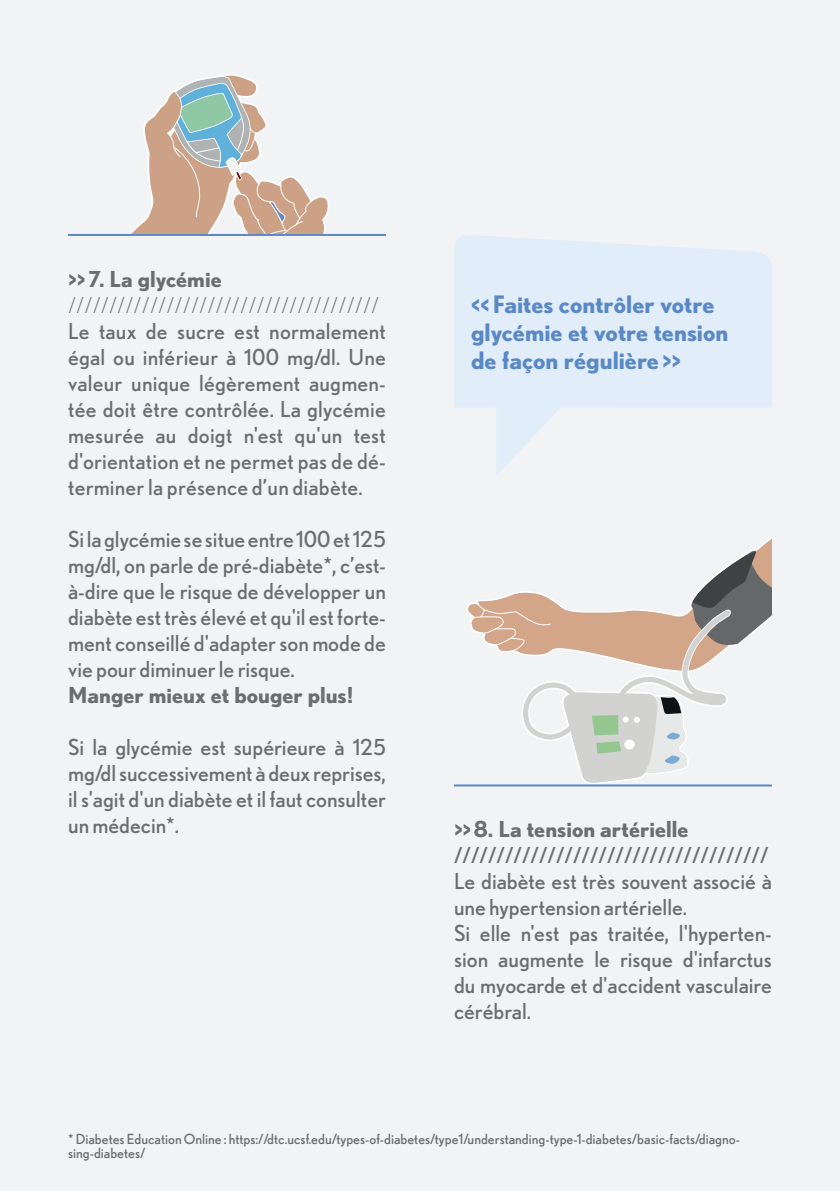
<style>
.page{position:relative;width:840px;height:1191px;background:#fff}
.page>*{position:absolute;margin:0;border:0;box-sizing:border-box;transform-origin:0 0}
.Sprechblase_blau{font:700 24px/28px "Nobel";color:#5a88c6}
.Text_grey_regular{font:22px/26px "Nobel";color:#6c6d70;text-align:justify}
.Strech_grey{font:300 22px "Nobel";color:#6c6d70}
.Text_grey_bold{font:700 22px "Nobel";color:#6c6d70}
.Text_grey_regular-2{font:700 22px "Nobel";color:#6c6d70}
.Text_grey_regular-3{font:14px/14px "Nobel";color:#6c6d70}
</style>
<div class="page">
<div style="left:0;top:0;width:839px;height:1191px;background:#f2f3f4"></div>
<svg style="left:131px;top:74px;width:198px;height:160px"></svg>
<svg style="left:472px;top:550px;width:299px;height:234px"></svg>
<hr style="left:68px;top:234px;width:318px;height:2px;background:#5a88c6">
<hr style="left:454px;top:784px;width:317px;height:2px;background:#5a88c6">
<svg style="left:454px;top:235px;width:317px;height:240px;fill:#e1edf8"></svg>
<p class="Text_grey_bold" style="left:68px;top:266px;width:155px">&gt;&gt;7. La glycémie</p>
<p class="Strech_grey" style="left:68px;top:292px;width:312px">//////////////////////////////////////</p>
<p class="Text_grey_regular" style="left:68px;top:318px;width:319px">Le taux de sucre est normalement égal ou inférieur à 100 mg/dl. Une valeur unique légèrement augmen&shy;tée doit être contrôlée. La glycémie mesurée au doigt n'est qu'un test d'orientation et ne permet pas de dé&shy;terminer la présence d’un diabète.</p>
<p class="Text_grey_regular" style="left:68px;top:526px;width:319px">Si la glycémie se situe entre 100 et 125 mg/dl, on parle de pré-diabète*, c’est&shy;à-dire que le risque de développer un diabète est très élevé et qu'il est forte&shy;ment conseillé d'adapter son mode de vie pour diminuer le risque.</p>
<p class="Text_grey_regular-2" style="left:68px;top:682px;width:287px">Manger mieux et bouger plus!</p>
<p class="Text_grey_regular" style="left:68px;top:734px;width:319px">Si la glycémie est supérieure à 125 mg/dl successivement à deux reprises, il s'agit d'un diabète et il faut consulter un médecin*.</p>
<p class="Sprechblase_blau" style="left:471px;top:289px;width:259px">&lt;&lt;Faites contrôler votre glycémie et votre tension de façon régulière&gt;&gt;</p>
<p class="Text_grey_bold" style="left:454px;top:816px;width:236px">&gt;&gt;8. La tension artérielle</p>
<p class="Text_grey_regular" style="left:454px;top:841px;width:316px">/////////////////////////////////////</p>
<p class="Text_grey_regular" style="left:454px;top:867px;width:319px">Le diabète est très souvent associé à une hypertension artérielle.</p>
<p class="Text_grey_regular" style="left:454px;top:919px;width:319px">Si elle n'est pas traitée, l'hyperten&shy;sion augmente le risque d'infarctus du myocarde et d'accident vasculaire cérébral.</p>
<p class="Text_grey_regular-3" style="left:68px;top:1132px;width:673px">* Diabetes Education Online : https://dtc.ucsf.edu/types-of-diabetes/type1/understanding-type-1-diabetes/basic-facts/diagno&shy;sing-diabetes/</p>
</div>
